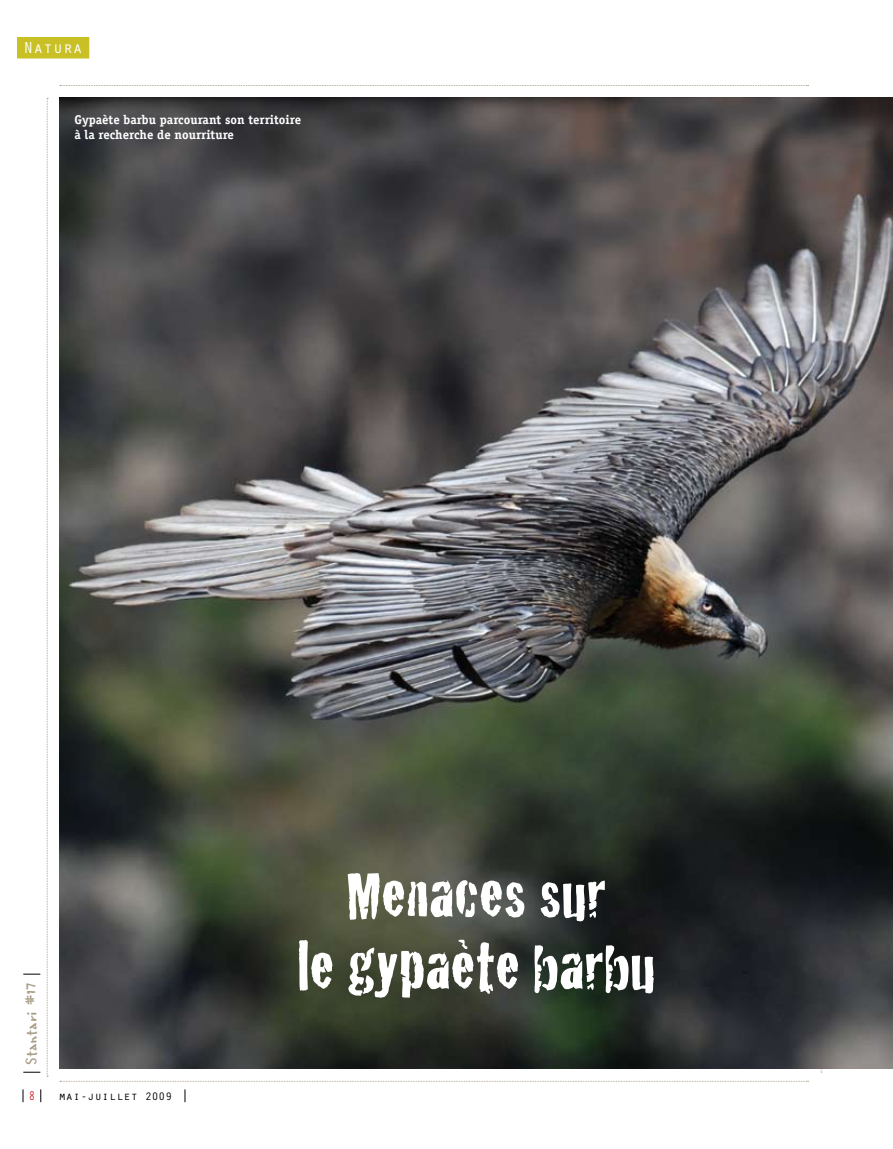
<style>
.page{position:relative;width:893px;height:1149px;background:#fff}
.page>*{position:absolute;margin:0;border:0;box-sizing:border-box;transform-origin:0 0}
.t1{font:70.5px/72px "Cracked";color:#fff;text-align:center}
.t2{font:16.5px "Regular Joe";color:#a99e88}
.t3{font:16.5px "Orator Std";color:#fff}
.t4{font:13.2px "Orator Std";color:#d2232a;scale:.82 1}
.t5{font:700 12.75px/15.3px "Officina Serif";color:#fff}
.t6{font:12px "Orator Std";color:#000}
.s1{font-size:11.25px}
</style>
<div class="page">
<svg style="left:47px;top:98px;width:1px;height:978px"></svg>
<svg style="left:60px;top:85px;width:748px;height:1px"></svg>
<svg style="left:60px;top:1080px;width:748px;height:1px"></svg>
<svg style="left:185px;top:1089px;width:1px;height:12px"></svg>
<svg style="left:40px;top:1089px;width:1px;height:12px"></svg>
<svg style="left:23px;top:1089px;width:1px;height:12px"></svg>
<svg style="left:23px;top:1071px;width:17px;height:1px"></svg>
<svg style="left:23px;top:973px;width:17px;height:1px"></svg>
<div style="left:18px;top:38px;width:71px;height:20px;background:#c8c025"></div>
<div style="left:17px;top:37px;width:72px;height:21px;border:1px solid #c8c025"></div>
<img style="left:60px;top:98px;width:833px;height:969px">
<p class="t3" style="left:23px;top:36px;width:61px">Natura</p>
<p class="t5" style="left:74px;top:112px;width:228px">Gypaète barbu parcourant son territoire à la recherche de nourriture</p>
<p class="t2" style="left:21px;top:1064px;width:84px;rotate:-90deg">Stantari #17</p>
<h1 class="t1" style="left:297px;top:854px;width:360px">Menaces sur<br>le gypaète barbu</h1>
<p class="t4" style="left:29px;top:1085px;width:9px">8</p>
<p class="t6" style="left:59px;top:1086px;width:115px">mai-juillet <span class="s1">2009</span></p>
</div>
